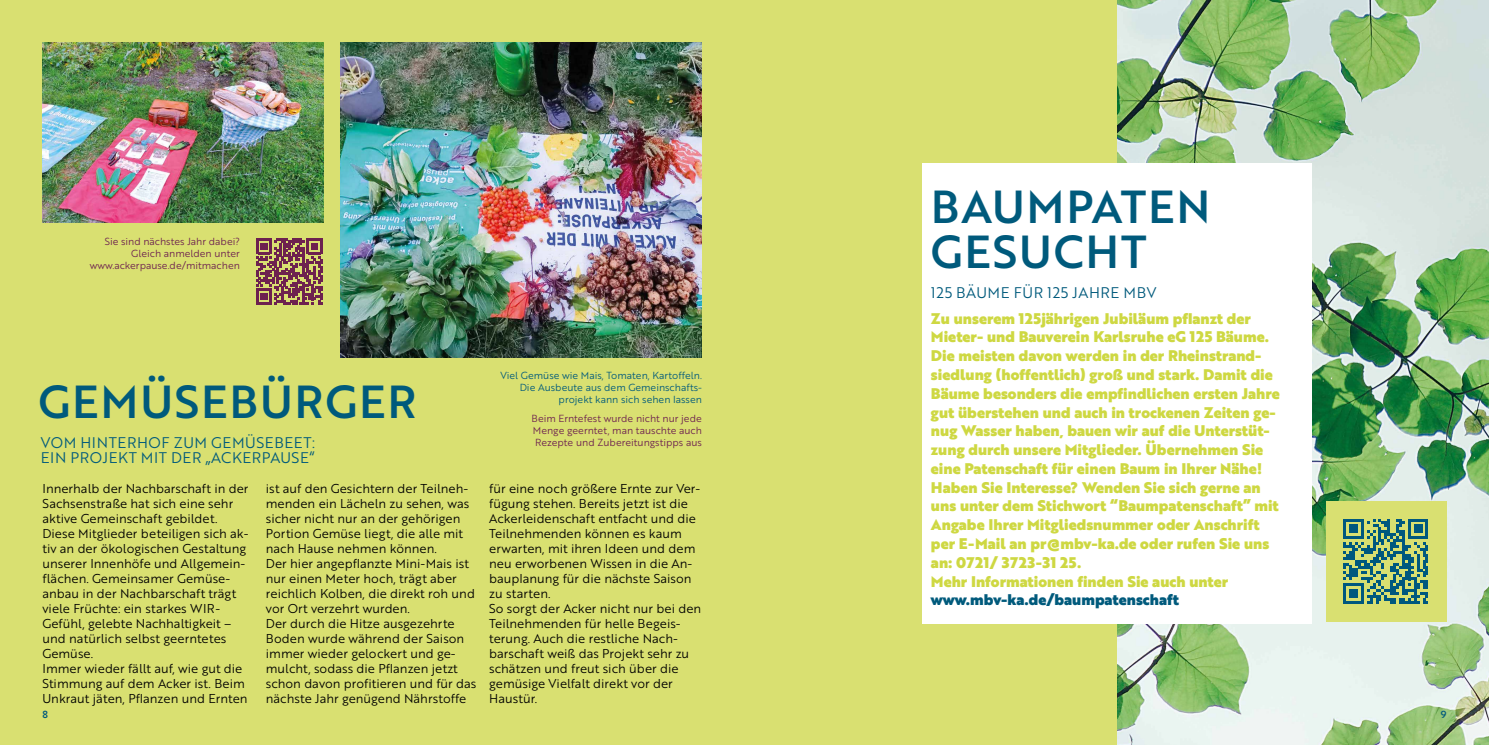
<style>
.page{position:relative;width:1489px;height:745px;background:#fff}
.page>*{position:absolute;margin:0;border:0;box-sizing:border-box;transform-origin:0 0}
.t1{font:45px/45px "Brother 1816 Medium";letter-spacing:.04em;color:#005a7c}
.t2{font:15px/18.8px "Brother 1816 Black";color:#ced842}
.t3{font:15px/15px "Brother 1816 Book";letter-spacing:.04em;color:#005a7c}
.t4{font:15px "Brother 1816 Black";color:#005a7c}
.t5{font:12.5px/15px "Brother 1816 Book";color:#000}
.t6{font:10px/12px "Brother 1816 Book";color:#6d214f;text-align:justify}
.t7{font:10px/12px "Brother 1816 Book";color:#005a7c;text-align:right}
.t8{font:10px "Brother 1816 Medium";color:#005a7c}
</style>
<div class="page">
<img style="left:1116px;top:0;width:372px;height:744px">
<div style="left:0;top:0;width:1116px;height:744px;background:#d9e071"></div>
<div style="left:921px;top:163px;width:390px;height:460px;background:#fff"></div>
<img style="left:340px;top:43px;width:362px;height:315px">
<img style="left:43px;top:43px;width:281px;height:180px">
<div style="left:1325px;top:500px;width:121px;height:121px;background:#d9e071"></div>
<svg style="left:1343px;top:519px;width:85px;height:84px"></svg>
<svg style="left:256px;top:238px;width:66px;height:66px"></svg>
<p class="t6" style="left:90px;top:235px;width:151px;text-align:right">Sie sind nächstes Jahr dabei?<br>Gleich anmelden unter www.ackerpause.de/mitmachen</p>
<h1 class="t1" style="left:38px;top:377px;width:379px">GEMÜSEBÜRGER</h1>
<p class="t3" style="left:41px;top:434px;width:276px">VOM HINTERHOF ZUM GEMÜSEBEET:<br>EIN PROJEKT MIT DER „ACKERPAUSE“</p>
<p class="t7" style="left:500px;top:369px;width:203px">Viel Gemüse wie Mais, Tomaten, Kartoffeln.<br>Die Ausbeute aus dem Gemeinschafts&shy;projekt kann sich sehen lassen</p>
<p class="t6" style="left:531px;top:412px;width:172px">Beim Erntefest wurde nicht nur jede Menge geerntet, man tauschte auch Rezepte und Zubereitungstipps aus</p>
<p class="t5" style="left:43px;top:480px;width:207px">Innerhalb der Nachbarschaft in der<br>Sachsenstraße hat sich eine sehr aktive Gemeinschaft gebildet.<br>Diese Mitglieder beteiligen sich ak&shy;tiv an der ökologischen Gestaltung unserer Innenhöfe und Allgemein&shy;flächen. Gemeinsamer Gemüse&shy;anbau in der Nachbarschaft trägt viele Früchte: ein starkes WIR-<br>Gefühl, gelebte Nachhaltigkeit – und natürlich selbst geerntetes<br>Gemüse.<br>Immer wieder fällt auf, wie gut die<br>Stimmung auf dem Acker ist. Beim<br>Unkraut jäten, Pflanzen und Ernten</p>
<p class="t5" style="left:266px;top:480px;width:212px">ist auf den Gesichtern der Teilneh&shy;menden ein Lächeln zu sehen, was sicher nicht nur an der gehörigen<br>Portion Gemüse liegt, die alle mit nach Hause nehmen können.<br>Der hier angepflanzte Mini-Mais ist nur einen Meter hoch, trägt aber reichlich Kolben, die direkt roh und vor Ort verzehrt wurden.<br>Der durch die Hitze ausgezehrte<br>Boden wurde während der Saison immer wieder gelockert und ge&shy;mulcht, sodass die Pflanzen jetzt schon davon profitieren und für das nächste Jahr genügend Nährstoffe</p>
<p class="t5" style="left:489px;top:480px;width:213px">für eine noch größere Ernte zur Ver&shy;fügung stehen. Bereits jetzt ist die<br>Ackerleidenschaft entfacht und die<br>Teilnehmenden können es kaum erwarten, mit ihren Ideen und dem neu erworbenen Wissen in die An&shy;bauplanung für die nächste Saison zu starten.<br>So sorgt der Acker nicht nur bei den<br>Teilnehmenden für helle Begeis&shy;terung. Auch die restliche Nach&shy;barschaft weiß das Projekt sehr zu schätzen und freut sich über die gemüsige Vielfalt direkt vor der<br>Haustür.</p>
<h1 class="t1" style="left:930px;top:182px;width:281px">BAUMPATEN<br>GESUCHT</h1>
<p class="t3" style="left:930px;top:284px;width:227px">125 BÄUME FÜR 125 JAHRE MBV</p>
<p class="t2" style="left:930px;top:308px;width:350px">Zu unserem 125jährigen Jubiläum pflanzt der Mieter- und Bauverein Karlsruhe eG 125 Bäume.<br>Die meisten davon werden in der Rheinstrand&shy;siedlung (hoffentlich) groß und stark. Damit die Bäume besonders die empfindlichen ersten Jahre gut überstehen und auch in trockenen Zeiten ge&shy;nug Wasser haben, bauen wir auf die Unterstüt&shy;zung durch unsere Mitglieder. Übernehmen Sie eine Patenschaft für einen Baum in Ihrer Nähe!<br>Haben Sie Interesse? Wenden Sie sich gerne an uns unter dem Stichwort “Baumpatenschaft” mit Angabe Ihrer Mitgliedsnummer oder Anschrift per E-Mail an pr@mbv-ka.de oder rufen Sie uns an: 0721/ 3723-31 25.<br>Mehr Informationen finden Sie auch unter</p>
<p class="t4" style="left:930px;top:588px;width:250px">www.mbv-ka.de/baumpatenschaft</p>
<p class="t8" style="left:43px;top:706px;width:7px">8</p>
<p class="t8" style="left:1440px;top:706px;width:7px">9</p>
</div>
